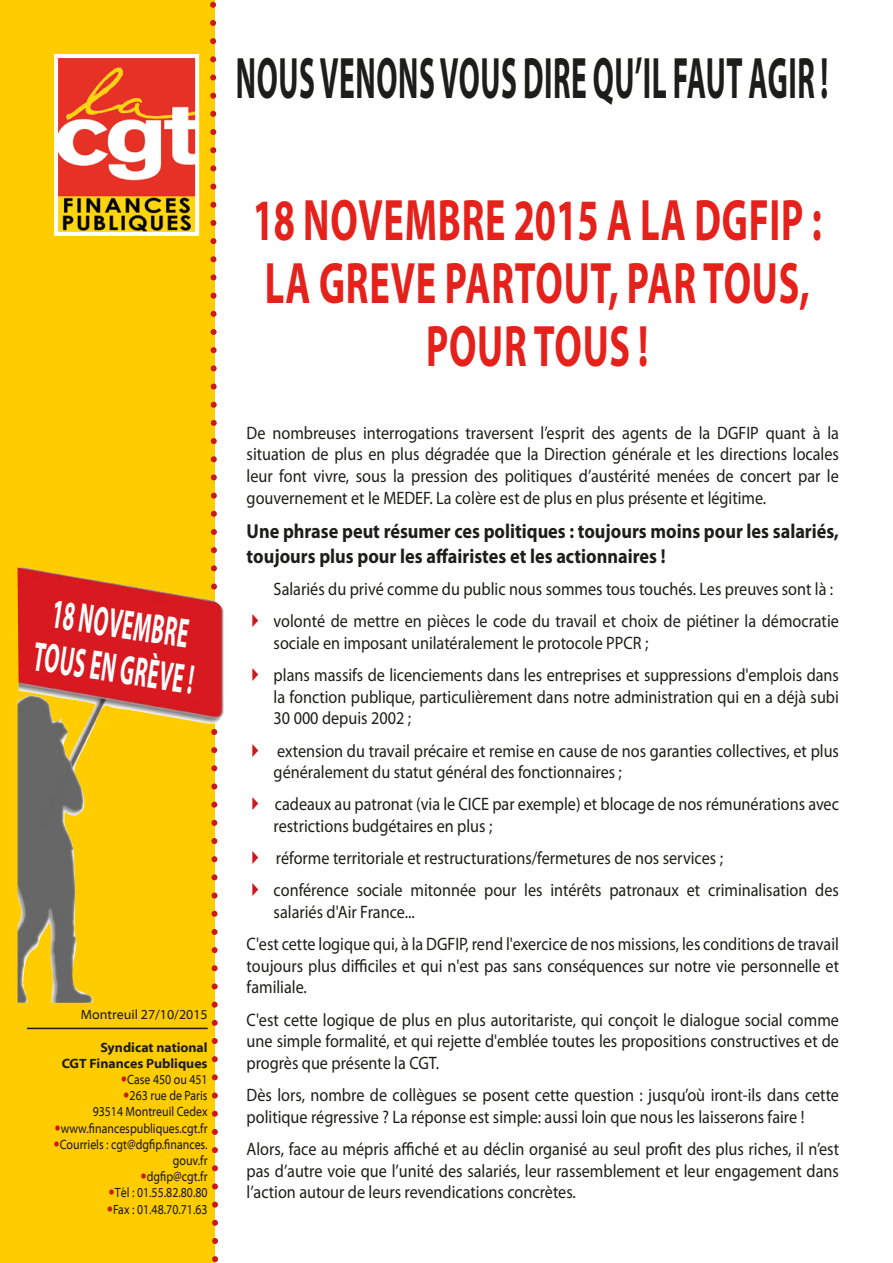
<style>
.page{position:relative;width:893px;height:1263px;background:#fff}
.page>*{position:absolute;margin:0;border:0;box-sizing:border-box;transform-origin:0 0}
.t1{font:700 58.8px/63px "Myriad Pro";letter-spacing:.02em;color:#e5211c;text-align:center;scale:.65 1}
.puces_noire_copie_2{font:700 58.8px "Myriad Pro";letter-spacing:.02em;color:#1d1d1b;scale:.5 1}
.t2{font:700 41.7px "Myriad Pro";color:#fff;scale:.5 1}
.Normal__Web{font:700 20.25px/24.3px "Myriad Pro";color:#1d1d1b;scale:.9 1}
.Normal__Web-2{font:18px/21.6px "Myriad Pro";color:#1d1d1b;text-align:justify;scale:.9 1}
.t3{font:13.5px/16.2px "Myriad Web Pro";color:#1d1d1b;text-align:right;scale:.85 1}
.t4{font:700 13.5px "Myriad Web Pro";color:#1d1d1b}
.t5{font:13.5px "Myriad Web Pro";color:#1d1d1b}
</style>
<div class="page">
<div style="left:0;top:0;width:214px;height:1263px;background:#fc0"></div>
<svg style="left:207px;top:0;width:11px;height:1263px"></svg>
<img style="left:59px;top:59px;width:135px;height:172px">
<div style="left:54px;top:54px;width:145px;height:182px;border:4px solid #fff"></div>
<img style="left:18px;top:568px;width:206px;height:435px">
<hr style="left:27px;top:1028px;width:181px;height:1px;background:#1d1d1b">
<p class="puces_noire_copie_2" style="left:236px;top:40px;width:1186px">NOUS VENONS VOUS DIRE QU’IL FAUT AGIR !</p>
<p class="t2" style="left:56px;top:587px;width:277px;rotate:8deg">18 NOVEMBRE</p>
<p class="t2" style="left:37px;top:629px;width:325px;rotate:8deg">TOUS EN GRÈVE !</p>
<p class="t5" style="left:81px;top:1007px;width:128px">Montreuil 27/10/2015</p>
<p class="t4" style="left:100px;top:1040px;width:109px">Syndicat national</p>
<p class="t4" style="left:62px;top:1056px;width:147px">CGT Finances Publiques</p>
<p class="t3" style="left:127px;top:1072px;width:96px">Case 450 ou 451</p>
<p class="t3" style="left:130px;top:1088px;width:93px">263 rue de Paris</p>
<p class="t3" style="left:93px;top:1104px;width:137px">93514 Montreuil Cedex</p>
<p class="t3" style="left:61px;top:1120px;width:174px">www.financespubliques.cgt.fr</p>
<p class="t3" style="left:60px;top:1136px;width:175px">Courriels : cgt@dgfip.finances. gouv.fr</p>
<p class="t3" style="left:147px;top:1169px;width:73px">dgfip@cgt.fr</p>
<p class="t3" style="left:115px;top:1185px;width:111px">Tél : 01.55.82.80.80</p>
<p class="t3" style="left:113px;top:1201px;width:113px">Fax : 01.48.70.71.63</p>
<p class="t1" style="left:253px;top:186px;width:877px">18 NOVEMBRE 2015 A LA DGFIP :</p>
<p class="t1" style="left:265px;top:249px;width:840px">LA GREVE PARTOUT, PAR TOUS,<br>POUR TOUS !</p>
<p class="Normal__Web-2" style="left:247px;top:422px;width:660px">De nombreuses interrogations traversent l’esprit des agents de la DGFIP quant à la situation de plus en plus dégradée que la Direction générale et les directions locales leur font vivre, sous la pression des politiques d’austérité menées de concert par le gouvernement et le MEDEF. La colère est de plus en plus présente et légitime.</p>
<p class="Normal__Web" style="left:247px;top:519px;width:660px">Une phrase peut résumer ces politiques : toujours moins pour les salariés, toujours plus pour les affairistes et les actionnaires !</p>
<p class="Normal__Web-2" style="left:274px;top:578px;width:623px">Salariés du privé comme du public nous sommes tous touchés. Les preuves sont là :</p>
<p class="Normal__Web-2" style="left:274px;top:610px;width:630px">volonté de mettre en pièces le code du travail et choix de piétiner la démocratie sociale en imposant unilatéralement le protocole PPCR ;</p>
<p class="Normal__Web-2" style="left:274px;top:664px;width:630px">plans massifs de licenciements dans les entreprises et suppressions d'emplois dans la fonction publique, particulièrement dans notre administration qui en a déjà subi 30 000 depuis 2002 ;</p>
<p class="Normal__Web-2" style="left:274px;top:739px;width:630px">extension du travail précaire et remise en cause de nos garanties collectives, et plus généralement du statut général des fonctionnaires ;</p>
<p class="Normal__Web-2" style="left:274px;top:793px;width:630px">cadeaux au patronat (via le CICE par exemple) et blocage de nos rémunérations avec restrictions budgétaires en plus ;</p>
<p class="Normal__Web-2" style="left:276px;top:847px;width:498px">réforme territoriale et restructurations/fermetures de nos services ;</p>
<p class="Normal__Web-2" style="left:274px;top:879px;width:630px">conférence sociale mitonnée pour les intérêts patronaux et criminalisation des salariés d'Air France...</p>
<p class="Normal__Web-2" style="left:247px;top:933px;width:660px">C'est cette logique qui, à la DGFIP, rend l'exercice de nos missions, les conditions de travail toujours plus difficiles et qui n'est pas sans conséquences sur notre vie personnelle et familiale.</p>
<p class="Normal__Web-2" style="left:247px;top:1008px;width:660px">C'est cette logique de plus en plus autoritariste, qui conçoit le dialogue social comme une simple formalité, et qui rejette d'emblée toutes les propositions constructives et de progrès que présente la CGT.</p>
<p class="Normal__Web-2" style="left:247px;top:1084px;width:660px">Dès lors, nombre de collègues se posent cette question : jusqu’où iront-ils dans cette politique régressive ? La réponse est simple: aussi loin que nous les laisserons faire !</p>
<p class="Normal__Web-2" style="left:247px;top:1138px;width:660px">Alors, face au mépris affiché et au déclin organisé au seul profit des plus riches, il n’est pas d’autre voie que l’unité des salariés, leur rassemblement et leur engagement dans l’action autour de leurs revendications concrètes.</p>
</div>
